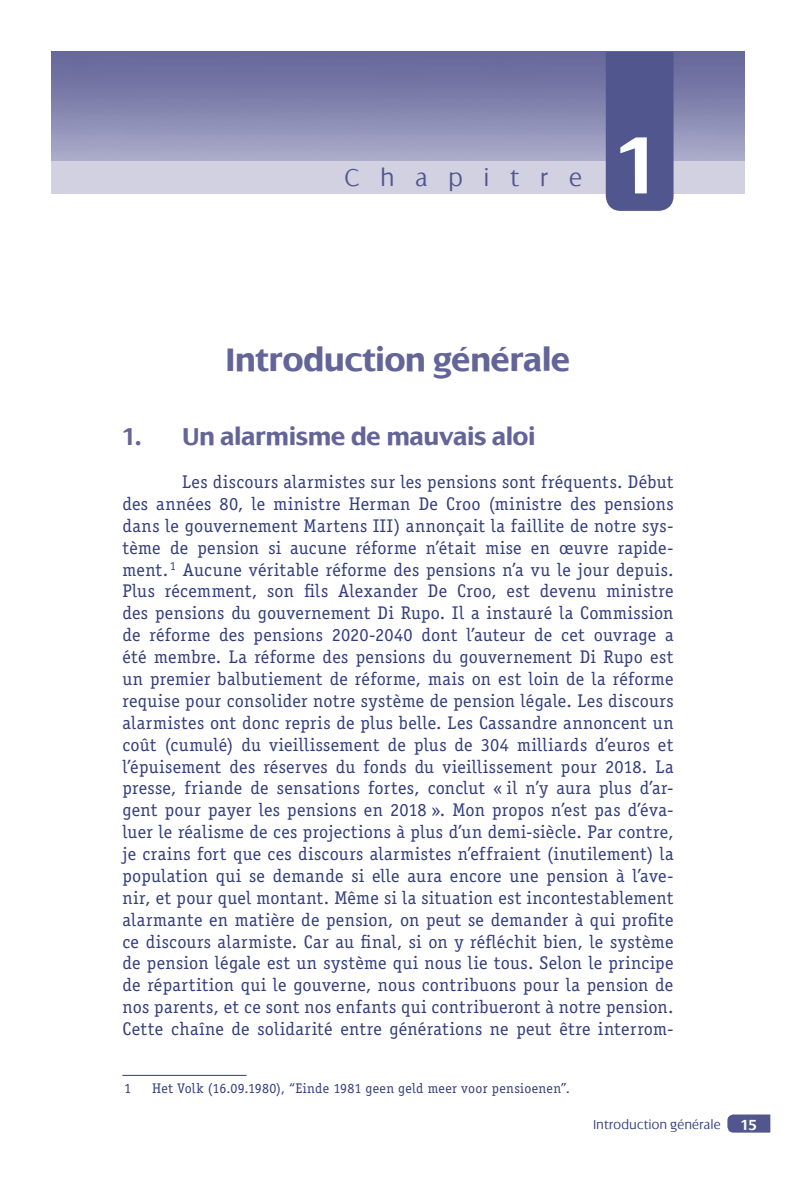
<style>
.page{position:relative;width:796px;height:1193px;background:#fff}
.page>*{position:absolute;margin:0;border:0;box-sizing:border-box;transform-origin:0 0}
.t1{font:700 87.5px "Dialog";color:#fff}
.t2{font:700 35px "Dialog";letter-spacing:-.015em;color:#636498}
.t3{font:700 26.25px "Dialog";letter-spacing:-.015em;color:#636498}
.t4{font:300 26.25px "Dialog";letter-spacing:.785em;color:#51578e}
.t5{font:18.38px/21.9px "Officina Serif Std Book OV XWSXNC";letter-spacing:.015em;color:#323d7c;text-align:justify}
.t6{font:700 15.75px "Dialog";color:#fff}
.t7{font:14px "Officina Serif Std Book OV XWSXNC";letter-spacing:.02em;color:#323d7c}
.t8{font:300 14px "Dialog";letter-spacing:.005em;color:#323d7c}
</style>
<div class="page">
<svg style="left:727px;top:1114px;width:43px;height:18px"></svg>
<img style="left:51px;top:51px;width:693px;height:109px">
<div style="left:51px;top:160px;width:693px;height:33px;background:#d1d1e2"></div>
<div style="left:605px;top:52px;width:68px;height:159px;background:#51578e"></div>
<hr style="left:122px;top:1074px;width:124px;height:1px;background:#323d7c">
<h3 class="t4" style="left:344px;top:161px;width:239px">Chapitre</h3>
<h1 class="t1" style="left:616px;top:112px;width:49px">1</h1>
<h2 class="t2" style="left:225px;top:338px;width:346px">introduction générale</h2>
<h3 class="t3" style="left:122px;top:420px;width:414px">1. Un alarmisme de mauvais aloi</h3>
<p class="t5" style="left:122px;top:470px;width:552px;text-indent:60px">Les discours alarmistes sur les pensions sont fréquents. Début des années 80, le ministre Herman De Croo (ministre des pensions dans le gouvernement Martens III) annonçait la faillite de notre sys&shy;tème de pension si aucune réforme n’était mise en œuvre rapide&shy;ment. <sup>1</sup> Aucune véritable réforme des pensions n’a vu le jour depuis.<br>Plus récemment, son fils Alexander De Croo, est devenu ministre des pensions du gouvernement Di Rupo. Il a instauré la Commission de réforme des pensions 2020-2040 dont l’auteur de cet ouvrage a été membre. La réforme des pensions du gouvernement Di Rupo est un premier balbutiement de réforme, mais on est loin de la réforme requise pour consolider notre système de pension légale. Les discours alarmistes ont donc repris de plus belle. Les Cassandre annoncent un coût (cumulé) du vieillissement de plus de 304 milliards d’euros et l’épuisement des réserves du fonds du vieillissement pour 2018. La presse, friande de sensations fortes, conclut « il n’y aura plus d’ar&shy;gent pour payer les pensions en 2018 ». Mon propos n’est pas d’éva&shy;luer le réalisme de ces projections à plus d’un demi-siècle. Par contre, je crains fort que ces discours alarmistes n’effraient (inutilement) la population qui se demande si elle aura encore une pension à l’ave&shy;nir, et pour quel montant. Même si la situation est incontestablement alarmante en matière de pension, on peut se demander à qui profite ce discours alarmiste. Car au final, si on y réfléchit bien, le système de pension légale est un système qui nous lie tous. Selon le principe de répartition qui le gouverne, nous contribuons pour la pension de nos parents, et ce sont nos enfants qui contribueront à notre pension.<br>Cette chaîne de solidarité entre générations ne peut être interrom-</p>
<p class="t7" style="left:124px;top:1079px;width:8px">1</p>
<p class="t7" style="left:152px;top:1079px;width:419px">Het Volk (16.09.1980), “Einde 1981 geen geld meer voor pensioenen”.</p>
<p class="t8" style="left:593px;top:1115px;width:129px">Introduction générale</p>
<p class="t6" style="left:740px;top:1114px;width:18px">15</p>
</div>
